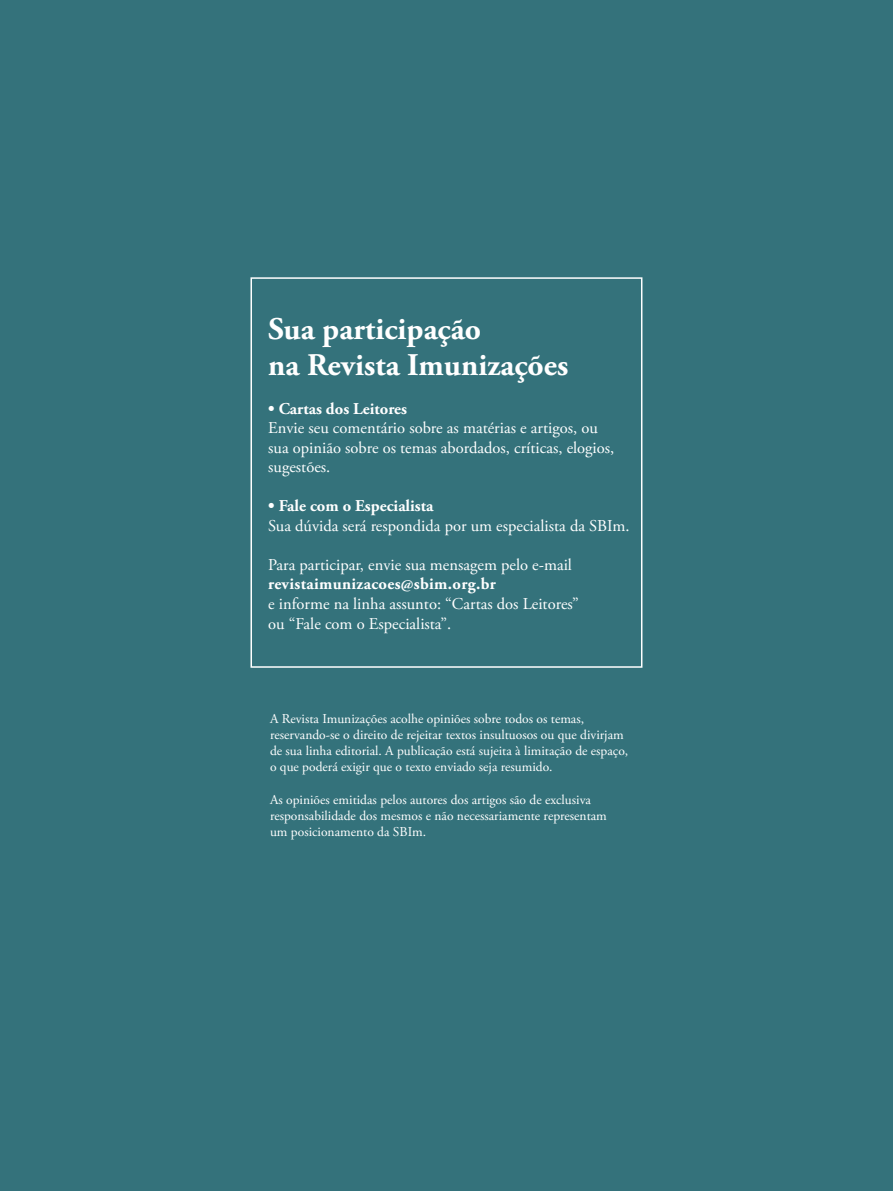
<style>
.page{position:relative;width:893px;height:1191px;background:#34727b}
.page>*{position:absolute;margin:0;border:0;box-sizing:border-box;transform-origin:0 0}
.t1{font:700 31.5px/36px "Adobe Garamond Pro";color:#fff}
.t2{font:16.5px/19.5px "Adobe Garamond Pro";color:#fff}
.t3{font:700 16.5px "Adobe Garamond Pro";color:#fff}
.t4{font:700 16.5px "Adobe Garamond Pro";letter-spacing:.02em;color:#fff}
.t5{font:13.5px/16.2px "Adobe Garamond Pro";color:#fff}
</style>
<div class="page">
<div style="left:250px;top:277px;width:392px;height:391px;border:2px solid #fff"></div>
<h1 class="t1" style="left:268px;top:312px;width:302px">Sua participação<br>na Revista Imunizações</h1>
<p class="t3" style="left:268px;top:399px;width:140px">• Cartas dos Leitores</p>
<p class="t2" style="left:268px;top:419px;width:348px">Envie seu comentário sobre as matérias e artigos, ou sua opinião sobre os temas abordados, críticas, elogios, sugestões.</p>
<p class="t3" style="left:268px;top:496px;width:167px">• Fale com o Especialista</p>
<p class="t2" style="left:268px;top:516px;width:363px">Sua dúvida será respondida por um especialista da SBIm.</p>
<p class="t2" style="left:268px;top:555px;width:305px">Para participar, envie sua mensagem pelo e-mail</p>
<p class="t4" style="left:268px;top:574px;width:229px">revistaimunizacoes@sbim.org.br</p>
<p class="t2" style="left:268px;top:594px;width:312px">e informe na linha assunto: “Cartas dos Leitores” ou “Fale com o Especialista”.</p>
<p class="t5" style="left:270px;top:710px;width:360px">A Revista Imunizações acolhe opiniões sobre todos os temas, reservando-se o direito de rejeitar textos insultuosos ou que divirjam de sua linha editorial. A publicação está sujeita à limitação de espaço, o que poderá exigir que o texto enviado seja resumido.</p>
<p class="t5" style="left:270px;top:791px;width:338px">As opiniões emitidas pelos autores dos artigos são de exclusiva responsabilidade dos mesmos e não necessariamente representam um posicionamento da SBIm.</p>
</div>
